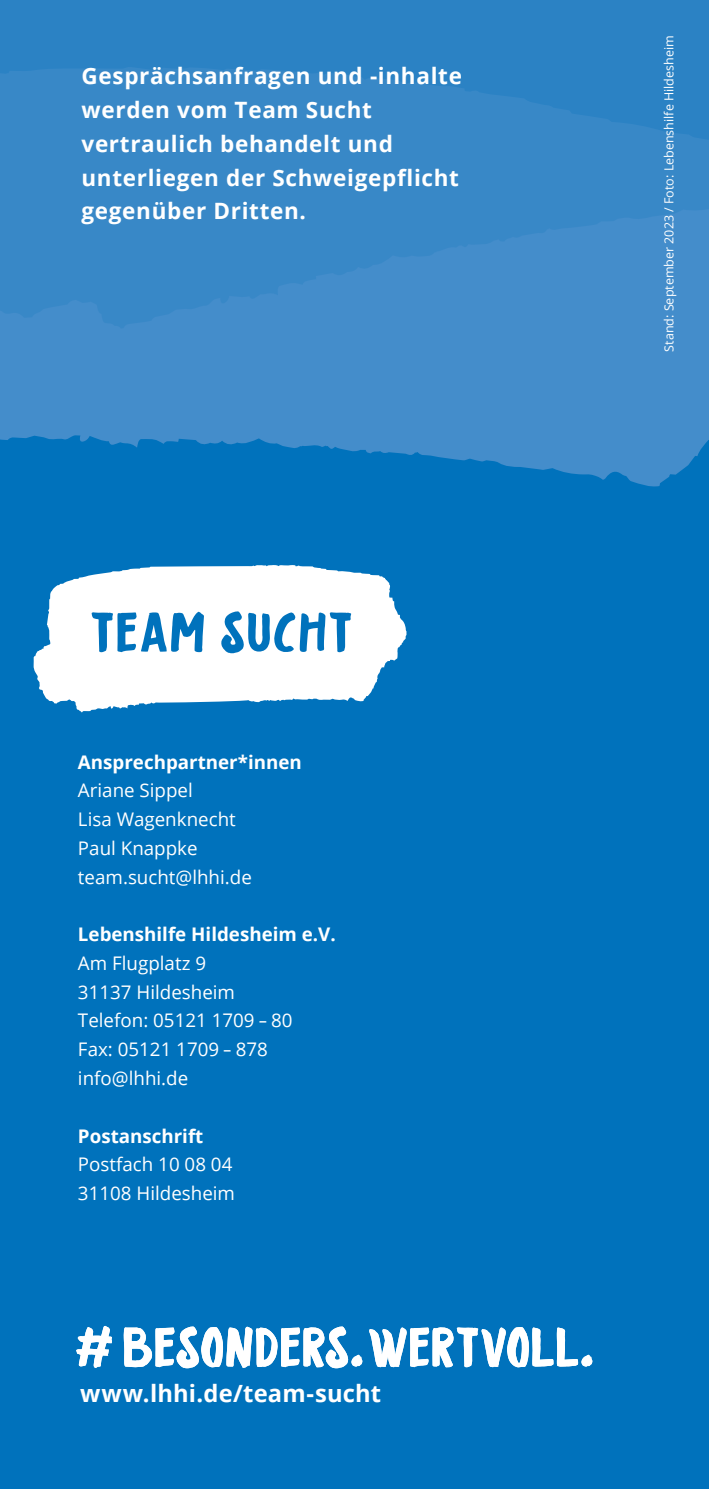
<style>
.page{position:relative;width:709px;height:1489px;background:#fff}
.page>*{position:absolute;margin:0;border:0;box-sizing:border-box;transform-origin:0 0}
.t1{font:700 23.75px "Open Sans";letter-spacing:.005em;color:#fff}
.t2{font:700 22.5px/33.8px "Open Sans";letter-spacing:.03em;color:#fff}
.t3{font:18.75px/28.8px "Open Sans";color:#fff}
.t4{font:700 18.75px "Open Sans";color:#fff}
.t5{font:12.5px "Open Sans";color:#fff}
</style>
<div class="page">
<div style="left:0;top:0;width:709px;height:1488px;background:#0072bc"></div>
<svg style="left:0;top:328px;width:709px;height:159px;fill:#448dcb"></svg>
<svg style="left:0;top:0;width:709px;height:328px;background:#3687c6"></svg>
<svg style="left:124px;top:1326px;width:238px;height:42px"></svg>
<svg style="left:369px;top:1327px;width:223px;height:40px"></svg>
<svg style="left:76px;top:1325px;width:36px;height:42px"></svg>
<svg style="left:33px;top:565px;width:373px;height:147px;fill:#fff"></svg>
<svg style="left:91px;top:611px;width:113px;height:41px"></svg>
<svg style="left:221px;top:611px;width:130px;height:42px"></svg>
<p class="t2" style="left:81px;top:59px;width:382px">Gesprächsanfragen und -inhalte werden vom Team Sucht vertraulich behandelt und unterliegen der Schweigepflicht gegenüber Dritten.</p>
<p class="t4" style="left:78px;top:748px;width:225px">Ansprechpartner*innen</p>
<p class="t3" style="left:78px;top:775px;width:175px">Ariane Sippel<br>Lisa Wagenknecht<br>Paul Knappke team.sucht@lhhi.de</p>
<p class="t4" style="left:78px;top:921px;width:259px">Lebenshilfe Hildesheim e.V.</p>
<p class="t3" style="left:78px;top:948px;width:216px">Am Flugplatz 9<br>31137 Hildesheim<br>Telefon: 05121 1709 - 80<br>Fax: 05121 1709 - 878 info@lhhi.de</p>
<p class="t4" style="left:78px;top:1122px;width:127px">Postanschrift</p>
<p class="t3" style="left:78px;top:1149px;width:158px">Postfach 10 08 04<br>31108 Hildesheim</p>
<p class="t1" style="left:80px;top:1376px;width:303px">www.lhhi.de/team-sucht</p>
<p class="t5" style="left:660px;top:351px;width:317px;rotate:-90deg">Stand: September 2023 / Foto: Lebenshilfe Hildesheim</p>
</div>
